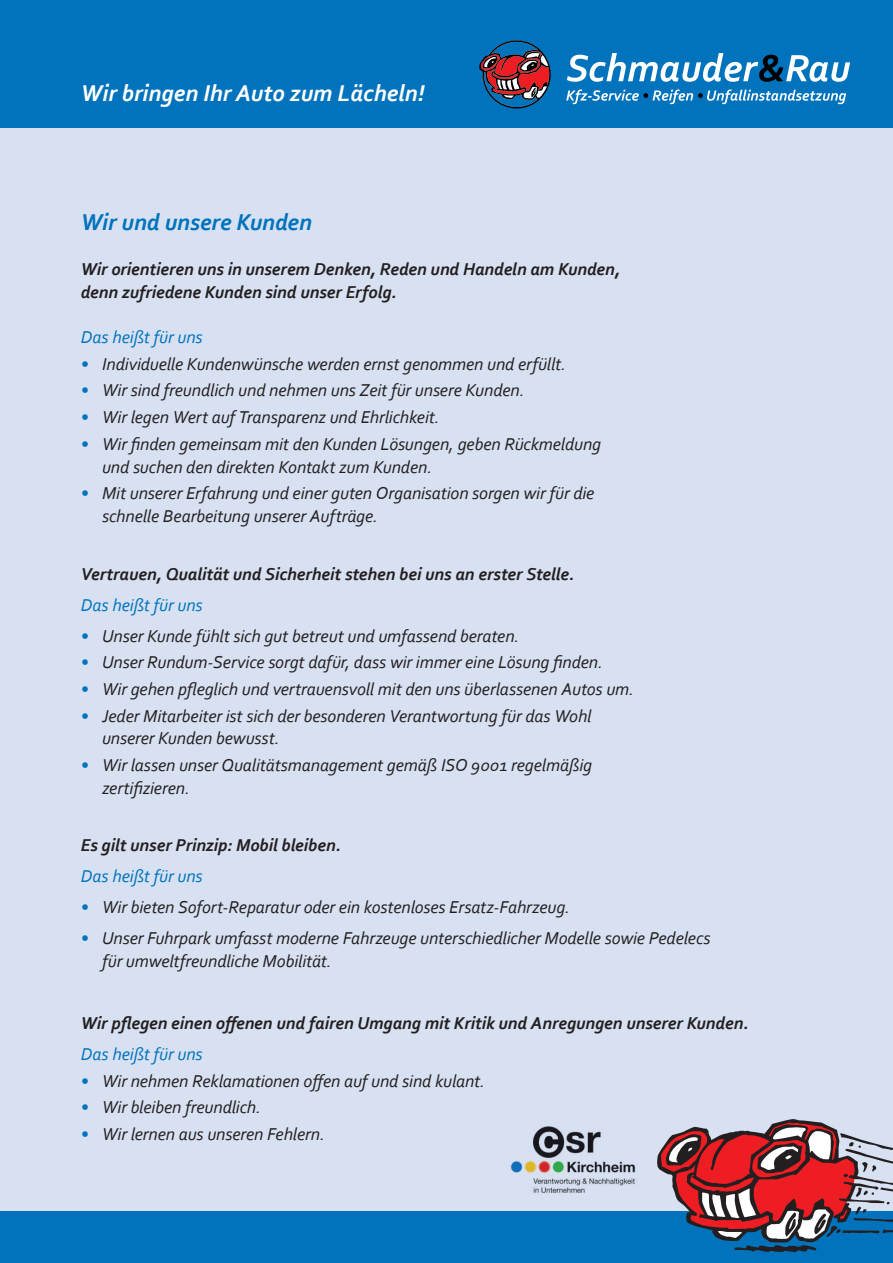
<style>
.page{position:relative;width:893px;height:1263px;background:#d8e1f2}
.page>*{position:absolute;margin:0;border:0;box-sizing:border-box;transform-origin:0 0}
.t1{font:italic 700 24px "Corbel";color:#fff}
.t2{font:italic 700 24px "Corbel";letter-spacing:-.005em;color:#0073bc}
.t3{font:italic 18px/22.5px "Corbel";letter-spacing:-.005em;color:#231f20}
.t4{font:italic 700 18px/22.5px "Corbel";letter-spacing:-.005em;color:#231f20}
.t5{font:italic 18px "Corbel";letter-spacing:-.005em;color:#0073bc}
.s1{color:#0073bc}
</style>
<div class="page">
<div style="left:0;top:0;width:893px;height:128px;background:#0073bc"></div>
<div style="left:0;top:1212px;width:893px;height:51px;background:#0073bc"></div>
<svg style="left:657px;top:1119px;width:236px;height:132px"></svg>
<img style="left:510px;top:1126px;width:125px;height:67px">
<svg style="left:567px;top:53px;width:283px;height:29px"></svg>
<svg style="left:566px;top:89px;width:280px;height:15px"></svg>
<svg style="left:479px;top:40px;width:72px;height:68px"></svg>
<h1 class="t1" style="left:81px;top:79px;width:346px">Wir bringen Ihr Auto zum Lächeln!</h1>
<h1 class="t2" style="left:81px;top:208px;width:233px">Wir und unsere Kunden</h1>
<p class="t4" style="left:81px;top:258px;width:541px">Wir orientieren uns in unserem Denken, Reden und Handeln am Kunden, denn zufriedene Kunden sind unser Erfolg.</p>
<p class="t5" style="left:81px;top:326px;width:123px">Das heißt für uns</p>
<p class="t3" style="left:81px;top:352px;width:487px"><span class="s1">•</span> Individuelle Kundenwünsche werden ernst genommen und erfüllt.</p>
<p class="t3" style="left:81px;top:379px;width:445px"><span class="s1">•</span> Wir sind freundlich und nehmen uns Zeit für unsere Kunden.</p>
<p class="t3" style="left:81px;top:406px;width:360px"><span class="s1">•</span> Wir legen Wert auf Transparenz und Ehrlichkeit.</p>
<p class="t3" style="left:102px;top:432px;width:501px;text-indent:-21px"><span class="s1">•</span> Wir finden gemeinsam mit den Kunden Lösungen, geben Rückmeldung und suchen den direkten Kontakt zum Kunden.</p>
<p class="t3" style="left:102px;top:482px;width:494px;text-indent:-21px"><span class="s1">•</span> Mit unserer Erfahrung und einer guten Organisation sorgen wir für die schnelle Bearbeitung unserer Aufträge.</p>
<p class="t4" style="left:81px;top:562px;width:495px">Vertrauen, Qualität und Sicherheit stehen bei uns an erster Stelle.</p>
<p class="t5" style="left:81px;top:593px;width:123px">Das heißt für uns</p>
<p class="t3" style="left:81px;top:624px;width:440px"><span class="s1">•</span> Unser Kunde fühlt sich gut betreut und umfassend beraten.</p>
<p class="t3" style="left:81px;top:651px;width:524px"><span class="s1">•</span> Unser Rundum-Service sorgt dafür, dass wir immer eine Lösung finden.</p>
<p class="t3" style="left:81px;top:677px;width:555px"><span class="s1">•</span> Wir gehen pfleglich und vertrauensvoll mit den uns überlassenen Autos um.</p>
<p class="t3" style="left:102px;top:704px;width:491px;text-indent:-21px"><span class="s1">•</span> Jeder Mitarbeiter ist sich der besonderen Verantwortung für das Wohl unserer Kunden bewusst.</p>
<p class="t3" style="left:102px;top:753px;width:492px;text-indent:-21px"><span class="s1">•</span> Wir lassen unser Qualitätsmanagement gemäß ISO 9001 regelmäßig zertifizieren.</p>
<p class="t4" style="left:81px;top:834px;width:261px">Es gilt unser Prinzip: Mobil bleiben.</p>
<p class="t5" style="left:81px;top:865px;width:123px">Das heißt für uns</p>
<p class="t3" style="left:81px;top:896px;width:491px"><span class="s1">•</span> Wir bieten Sofort-Reparatur oder ein kostenloses Ersatz-Fahrzeug.</p>
<p class="t3" style="left:102px;top:927px;width:610px;text-indent:-21px"><span class="s1">•</span> Unser Fuhrpark umfasst moderne Fahrzeuge unterschiedlicher Modelle sowie Pedelecs für umweltfreundliche Mobilität.</p>
<p class="t4" style="left:81px;top:1011px;width:669px">Wir pflegen einen offenen und fairen Umgang mit Kritik und Anregungen unserer Kunden.</p>
<p class="t5" style="left:81px;top:1043px;width:123px">Das heißt für uns</p>
<p class="t3" style="left:81px;top:1069px;width:406px"><span class="s1">•</span> Wir nehmen Reklamationen offen auf und sind kulant.</p>
<p class="t3" style="left:81px;top:1096px;width:182px"><span class="s1">•</span> Wir bleiben freundlich.</p>
<p class="t3" style="left:81px;top:1122px;width:246px"><span class="s1">•</span> Wir lernen aus unseren Fehlern.</p>
</div>
